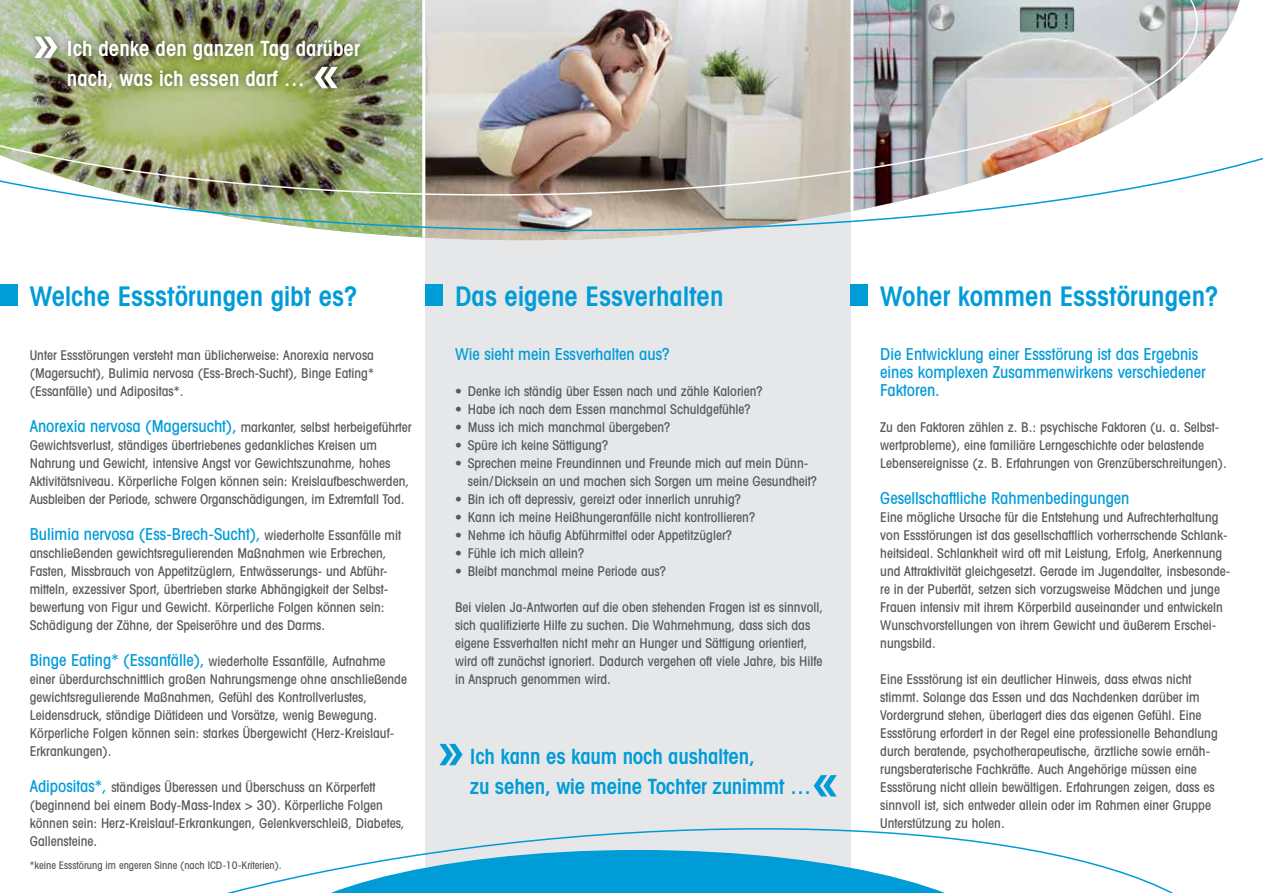
<style>
.page{position:relative;width:1263px;height:893px;background:#fff}
.page>*{position:absolute;margin:0;border:0;box-sizing:border-box;transform-origin:0 0}
.t1{font:600 condensed 58.5px "Avant Garde";color:#fff}
.t2{font:600 condensed 58.5px "Avant Garde";color:#009cd8}
.t3{font:600 condensed 27px "Avant Garde";color:#009cd8}
.t4{font:600 condensed 21px/30px "Avant Garde";letter-spacing:-.01em;color:#009cd8}
.t5{font:600 condensed 21px/30px "Avant Garde";color:#fff}
.t6{font:500 condensed 16.5px/18px "Avant Garde";color:#009cd8}
.t7{font:500 condensed 13.5px/18px "Avant Garde";color:#58595b}
.t8{font:500 condensed 10.5px "Avant Garde";color:#58595b}
.s1{font-size:16.5px;color:#009cd8}
.s2{font-size:13.5px;color:#58595b}
</style>
<div class="page">
<div style="left:425px;top:0;width:425px;height:893px;background:#e6e7e8"></div>
<img style="left:425px;top:231px;width:287px;height:9px">
<svg style="left:227px;top:806px;width:946px;height:87px"></svg>
<svg style="left:262px;top:850px;width:751px;height:43px"></svg>
<div style="left:0;top:285px;width:17px;height:21px;background:#009cd8"></div>
<div style="left:425px;top:285px;width:17px;height:21px;background:#009cd8"></div>
<div style="left:850px;top:285px;width:17px;height:21px;background:#009cd8"></div>
<img style="left:0;top:0;width:1263px;height:231px">
<div style="left:61px;top:32px;width:306px;height:64px;background:#000;opacity:.55"></div>
<div style="left:306px;top:59px;width:38px;height:37px;background:#000;opacity:.55"></div>
<div style="left:27px;top:29px;width:38px;height:37px;background:#000;opacity:.55"></div>
<h1 class="t1" style="left:33px;top:7px;width:27px">»</h1>
<h3 class="t5" style="left:67px;top:33px;width:294px">Ich denke den ganzen Tag darüber nach, was ich essen darf …</h3>
<h1 class="t1" style="left:339px;top:118px;width:27px;rotate:-180deg">»</h1>
<h2 class="t3" style="left:30px;top:280px;width:329px">Welche Essstörungen gibt es?</h2>
<h2 class="t3" style="left:455px;top:280px;width:270px">Das eigene Essverhalten</h2>
<h2 class="t3" style="left:880px;top:280px;width:340px">Woher kommen Essstörungen?</h2>
<p class="t7" style="left:30px;top:346px;width:346px;text-align:justify">Unter Essstörungen versteht man üblicherweise: Anorexia nervosa (Magersucht), Bulimia nervosa (Ess-Brech-Sucht), Binge Eating* (Essanfälle) und Adipositas*.</p>
<p class="t7" style="left:30px;top:418px;width:383px"><span class="s1">Anorexia nervosa (Magersucht),</span> markanter, selbst herbeigeführter Gewichtsverlust, ständiges übertriebenes gedankliches Kreisen um Nahrung und Gewicht, intensive Angst vor Gewichtszunahme, hohes Aktivitätsniveau. Körperliche Folgen können sein: Kreislaufbeschwerden, Ausbleiben der Periode, schwere Organschädigungen, im Extremfall Tod.</p>
<p class="t6" style="left:30px;top:525px;width:373px">Bulimia nervosa (Ess-Brech-Sucht), <span class="s2">wiederholte Essanfälle mit</span></p>
<p class="t7" style="left:30px;top:544px;width:360px">anschließenden gewichtsregulierenden Maßnahmen wie Erbrechen, Fasten, Missbrauch von Appetitzüglern, Entwässerungs- und Abführ&shy;mitteln, exzessiver Sport, übertrieben starke Abhängigkeit der Selbst&shy;bewertung von Figur und Gewicht. Körperliche Folgen können sein:<br>Schädigung der Zähne, der Speiseröhre und des Darms.</p>
<p class="t7" style="left:30px;top:652px;width:379px"><span class="s1">Binge Eating* (Essanfälle),</span> wiederholte Essanfälle, Aufnahme einer überdurchschnittlich großen Nahrungsmenge ohne anschließende gewichtsregulierende Maßnahmen, Gefühl des Kontrollverlustes, Leidensdruck, ständige Diätideen und Vorsätze, wenig Bewegung.<br>Körperliche Folgen können sein: starkes Übergewicht (Herz-Kreislauf-Erkrankungen).</p>
<p class="t7" style="left:30px;top:778px;width:376px"><span class="s1">Adipositas*,</span> ständiges Überessen und Überschuss an Körperfett (beginnend bei einem Body-Mass-Index &gt; 30). Körperliche Folgen können sein: Herz-Kreislauf-Erkrankungen, Gelenkverschleiß, Diabetes, Gallensteine.</p>
<p class="t8" style="left:30px;top:858px;width:254px">*keine Essstörung im engeren Sinne (nach ICD-10-Kriterien).</p>
<p class="t6" style="left:455px;top:345px;width:216px">Wie sieht mein Essverhalten aus?</p>
<p class="t7" style="left:455px;top:382px;width:309px">• Denke ich ständig über Essen nach und zähle Kalorien?</p>
<p class="t7" style="left:455px;top:400px;width:297px">• Habe ich nach dem Essen manchmal Schuldgefühle?</p>
<p class="t7" style="left:455px;top:418px;width:217px">• Muss ich mich manchmal übergeben?</p>
<p class="t7" style="left:455px;top:436px;width:154px">• Spüre ich keine Sättigung?</p>
<p class="t7" style="left:468px;top:454px;width:351px;text-indent:-13px">• Sprechen meine Freundinnen und Freunde mich auf mein Dünn&shy;sein/Dicksein an und machen sich Sorgen um meine Gesundheit?</p>
<p class="t7" style="left:455px;top:490px;width:287px">• Bin ich oft depressiv, gereizt oder innerlich unruhig?</p>
<p class="t7" style="left:455px;top:508px;width:301px">• Kann ich meine Heißhungeranfälle nicht kontrollieren?</p>
<p class="t7" style="left:455px;top:526px;width:278px">• Nehme ich häufig Abführmittel oder Appetitzügler?</p>
<p class="t7" style="left:455px;top:544px;width:130px">• Fühle ich mich allein?</p>
<p class="t7" style="left:455px;top:562px;width:212px">• Bleibt manchmal meine Periode aus?</p>
<p class="t7" style="left:455px;top:598px;width:370px">Bei vielen Ja-Antworten auf die oben stehenden Fragen ist es sinnvoll, sich qualifizierte Hilfe zu suchen. Die Wahrnehmung, dass sich das eigene Essverhalten nicht mehr an Hunger und Sättigung orientiert, wird oft zunächst ignoriert. Dadurch vergehen oft viele Jahre, bis Hilfe in Anspruch genommen wird.</p>
<p class="t6" style="left:880px;top:345px;width:327px">Die Entwicklung einer Essstörung ist das Ergebnis eines komplexen Zusammenwirkens verschiedener<br>Faktoren.</p>
<p class="t7" style="left:880px;top:418px;width:348px">Zu den Faktoren zählen z. B.: psychische Faktoren (u. a. Selbst&shy;wertprobleme), eine familiäre Lerngeschichte oder belastende<br>Lebensereignisse (z. B. Erfahrungen von Grenzüberschreitungen).</p>
<p class="t6" style="left:880px;top:489px;width:251px">Gesellschaftliche Rahmenbedingungen</p>
<p class="t7" style="left:880px;top:508px;width:352px">Eine mögliche Ursache für die Entstehung und Aufrechterhaltung von Essstörungen ist das gesellschaftlich vorherrschende Schlank&shy;heitsideal. Schlankheit wird oft mit Leistung, Erfolg, Anerkennung und Attraktivität gleichgesetzt. Gerade im Jugendalter, insbesonde&shy;re in der Pubertät, setzen sich vorzugsweise Mädchen und junge Frauen intensiv mit ihrem Körperbild auseinander und entwickeln Wunschvorstellungen von ihrem Gewicht und äußerem Erschei&shy;nungsbild.</p>
<p class="t7" style="left:880px;top:670px;width:339px">Eine Essstörung ist ein deutlicher Hinweis, dass etwas nicht stimmt. Solange das Essen und das Nachdenken darüber im Vordergrund stehen, überlagert dies das eigenen Gefühl. Eine Essstörung erfordert in der Regel eine professionelle Behandlung durch beratende, psychotherapeutische, ärztliche sowie ernäh&shy;rungsberaterische Fachkräfte. Auch Angehörige müssen eine Essstörung nicht allein bewältigen. Erfahrungen zeigen, dass es sinnvoll ist, sich entweder allein oder im Rahmen einer Gruppe Unterstützung zu holen.</p>
<h1 class="t2" style="left:438px;top:714px;width:27px">»</h1>
<h3 class="t4" style="left:470px;top:741px;width:343px">Ich kann es kaum noch aushalten,<br>zu sehen, wie meine Tochter zunimmt …</h3>
<h1 class="t2" style="left:838px;top:826px;width:27px;rotate:-180deg">»</h1>
</div>
